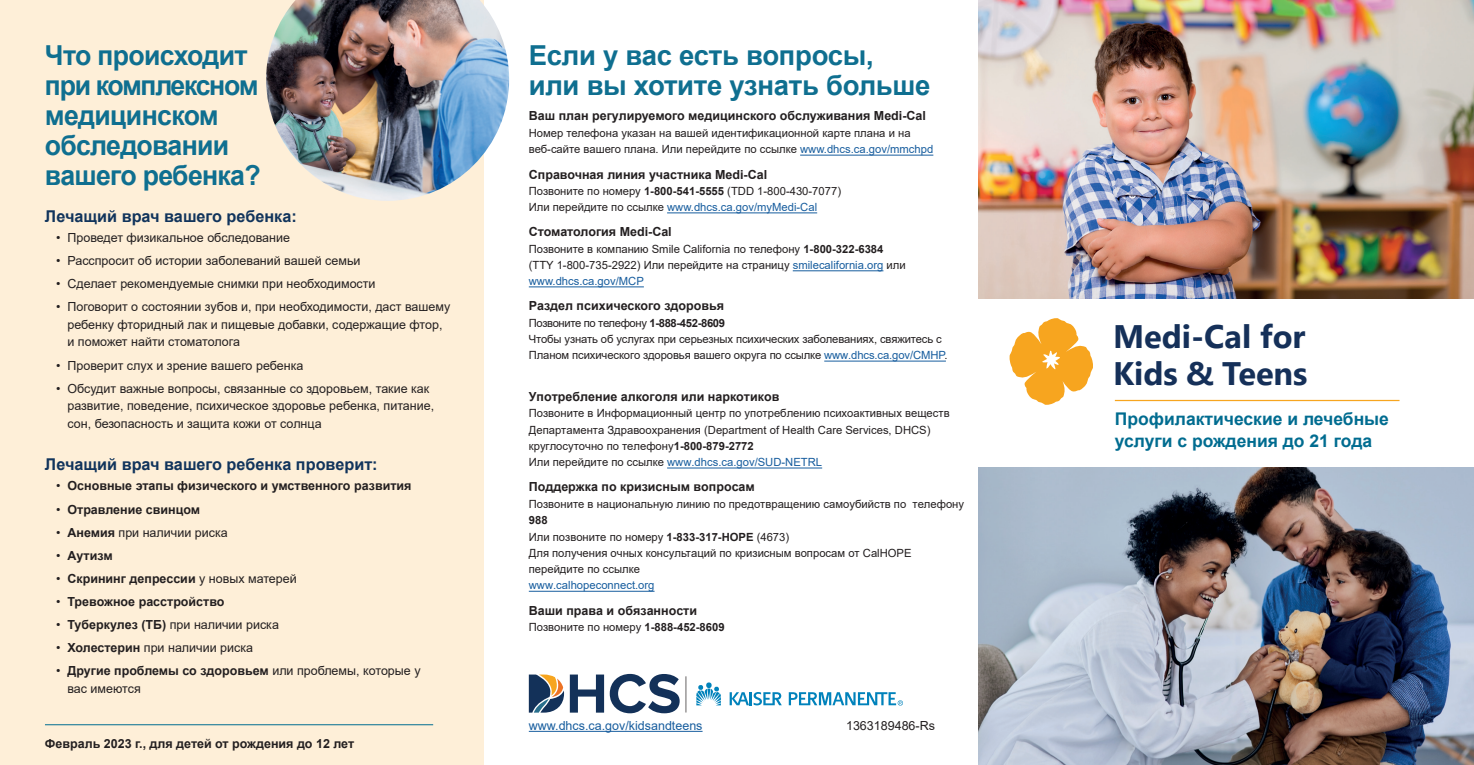
<style>
.page{position:relative;width:1474px;height:765px;background:#fff}
.page>*{position:absolute;margin:0;border:0;box-sizing:border-box;transform-origin:0 0}
.t1{font:700 32.5px/36.2px "Segoe UI";color:#153059}
.t2{font:700 27.5px/30px "Arial";letter-spacing:-.025em;color:#0f6f90}
.t3{font:700 17.5px/21px "Arial";color:#006c90}
.t4{font:700 16.25px "Arial";color:#11345c}
.t5{font:12.5px/17.5px "Arial";color:#231f20}
.t6{font:700 12.5px "Arial";color:#231f20}
.t7{font:12.5px "Arial";color:#175d9e}
.t8{font:11.25px/16.2px "Arial";color:#231f20}
.t9{font:11.25px "Arial";letter-spacing:-.03em;color:#231f20}
.s1{font-weight:400}
.s2{font-weight:700}
.s3{color:#175d9e}
</style>
<div class="page">
<div style="left:0;top:0;width:484px;height:765px;background:#feefd8"></div>
<hr style="left:686px;top:676px;width:1px;height:36px;background:#666464">
<img style="left:979px;top:467px;width:495px;height:298px">
<hr style="left:1115px;top:400px;width:284px;height:1px;background:#f7a51f">
<hr style="left:45px;top:724px;width:388px;height:1px;background:#006c90">
<hr style="left:800px;top:155px;width:133px;height:1px;background:#175d9e">
<hr style="left:667px;top:212px;width:150px;height:1px;background:#175d9e">
<hr style="left:793px;top:270px;width:90px;height:1px;background:#175d9e">
<hr style="left:529px;top:286px;width:115px;height:1px;background:#175d9e">
<hr style="left:824px;top:361px;width:122px;height:1px;background:#175d9e">
<hr style="left:667px;top:468px;width:155px;height:1px;background:#175d9e">
<hr style="left:529px;top:591px;width:125px;height:1px;background:#175d9e">
<hr style="left:529px;top:731px;width:173px;height:1px;background:#175d9e">
<svg style="left:1009px;top:318px;width:84px;height:87px"></svg>
<img style="left:266px;top:0;width:243px;height:201px">
<img style="left:979px;top:0;width:495px;height:298px">
<svg style="left:570px;top:674px;width:34px;height:39px"></svg>
<svg style="left:610px;top:674px;width:70px;height:39px"></svg>
<svg style="left:529px;top:674px;width:35px;height:39px"></svg>
<svg style="left:696px;top:682px;width:25px;height:23px"></svg>
<svg style="left:729px;top:692px;width:53px;height:13px"></svg>
<svg style="left:789px;top:692px;width:114px;height:14px"></svg>
<h2 class="t2" style="left:45px;top:41px;width:217px">Что происходит при комплексном медицинском обследовании вашего ребенка?</h2>
<h3 class="t4" style="left:45px;top:205px;width:253px">Лечащий врач вашего ребенка:</h3>
<p class="t5" style="left:56px;top:229px;width:235px">• Проведет физикальное обследование</p>
<p class="t5" style="left:56px;top:252px;width:306px">• Расспросит об истории заболеваний вашей семьи</p>
<p class="t5" style="left:56px;top:275px;width:321px">• Сделает рекомендуемые снимки при необходимости</p>
<p class="t5" style="left:67px;top:298px;width:384px;text-indent:-11px">• Поговорит о состоянии зубов и, при необходимости, даст вашему ребенку фторидный лак и пищевые добавки, содержащие фтор, и поможет найти стоматолога</p>
<p class="t5" style="left:56px;top:356px;width:249px">• Проверит слух и зрение вашего ребенка</p>
<p class="t5" style="left:67px;top:379px;width:368px;text-indent:-11px">• Обсудит важные вопросы, связанные со здоровьем, такие как развитие, поведение, психическое здоровье ребенка, питание, сон, безопасность и защита кожи от солнца</p>
<h3 class="t4" style="left:45px;top:453px;width:334px">Лечащий врач вашего ребенка проверит:</h3>
<p class="t6" style="left:56px;top:477px;width:357px"><span class="s1">•</span> Основные этапы физического и умственного развития</p>
<p class="t6" style="left:56px;top:500px;width:145px"><span class="s1">•</span> Отравление свинцом</p>
<p class="t5" style="left:56px;top:523px;width:173px">• <span class="s2">Анемия</span> при наличии риска</p>
<p class="t6" style="left:56px;top:547px;width:58px"><span class="s1">•</span> Аутизм</p>
<p class="t6" style="left:56px;top:570px;width:242px"><span class="s1">•</span> Скрининг депрессии <span class="s1">у новых матерей</span></p>
<p class="t6" style="left:56px;top:593px;width:170px"><span class="s1">•</span> Тревожное расстройство</p>
<p class="t5" style="left:56px;top:616px;width:224px">• <span class="s2">Туберкулез (ТБ)</span> при наличии риска</p>
<p class="t5" style="left:56px;top:639px;width:198px">• <span class="s2">Холестерин</span> при наличии риска</p>
<p class="t5" style="left:67px;top:662px;width:355px;text-indent:-11px">• <span class="s2">Другие проблемы со здоровьем</span> или проблемы, которые у вас имеются</p>
<p class="t6" style="left:45px;top:734px;width:311px">Февраль 2023 г., для детей от рождения до 12 лет</p>
<h2 class="t2" style="left:529px;top:41px;width:403px">Если у вас есть вопросы, или вы хотите узнать больше</h2>
<h3 class="t6" style="left:529px;top:107px;width:399px">Ваш план регулируемого медицинского обслуживания Medi-Cal</h3>
<p class="t8" style="left:529px;top:125px;width:406px">Номер телефона указан на вашей идентификационной карте плана и на веб-сайте вашего плана. Или перейдите по ссылке <span class="s3">www.dhcs.ca.gov/mmchpd</span></p>
<h3 class="t6" style="left:529px;top:165px;width:240px">Справочная линия участника Medi-Cal</h3>
<p class="t8" style="left:529px;top:183px;width:314px">Позвоните по номеру <span class="s2">1-800-541-5555</span> (TDD 1-800-430-7077)<br>Или перейдите по ссылке <span class="s3">www.dhcs.ca.gov/myMedi-Cal</span></p>
<h3 class="t6" style="left:529px;top:223px;width:144px">Стоматология Medi-Cal</h3>
<p class="t8" style="left:529px;top:241px;width:378px">Позвоните в компанию Smile California по телефону <span class="s2">1-800-322-6384 </span>(TTY 1-800-735-2922) Или перейдите на страницу <span class="s3">smilecalifornia.org</span> или <span class="s3">www.dhcs.ca.gov/MCP</span></p>
<h3 class="t6" style="left:529px;top:297px;width:197px">Раздел психического здоровья</h3>
<p class="t9" style="left:529px;top:315px;width:198px">Позвоните по телефону <span class="s2">1-888-452-8609</span></p>
<p class="t8" style="left:529px;top:331px;width:420px">Чтобы узнать об услугах при серьезных психических заболеваниях, свяжитесь с<br>Планом психического здоровья вашего округа по ссылке <span class="s3">www.dhcs.ca.gov/CMHP</span>.</p>
<h3 class="t6" style="left:529px;top:387px;width:252px">Употребление алкоголя или наркотиков</h3>
<p class="t8" style="left:529px;top:405px;width:422px">Позвоните в Информационный центр по употреблению психоактивных веществ Департамента Здравоохранения (Department of Health Care Services, DHCS) круглосуточно по телефону<span class="s2">1-800-879-2772<br></span>Или перейдите по ссылке <span class="s3">www.dhcs.ca.gov/SUD-NETRL</span></p>
<h3 class="t6" style="left:529px;top:478px;width:227px">Поддержка по кризисным вопросам</h3>
<p class="t8" style="left:529px;top:496px;width:437px">Позвоните в национальную линию по предотвращению самоубийств по телефону<br><span class="s2">988</span></p>
<p class="t8" style="left:529px;top:528px;width:384px">Или позвоните по номеру <span class="s2">1-833-317-HOPE</span> (4673)<br>Для получения очных консультаций по кризисным вопросам от CalHOPE перейдите по ссылке<br><span class="s3">www.calhopeconnect.org</span></p>
<h3 class="t6" style="left:529px;top:601px;width:170px">Ваши права и обязанности</h3>
<p class="t8" style="left:529px;top:619px;width:197px">Позвоните по номеру <span class="s2">1-888-452-8609</span></p>
<p class="t7" style="left:529px;top:717px;width:175px">www.dhcs.ca.gov/kidsandteens</p>
<p class="t5" style="left:846px;top:717px;width:90px">1363189486-Rs</p>
<p class="t1" style="left:1113px;top:316px;width:196px">Medi-Cal for<br>Kids &amp; Teens</p>
<h1 class="t3" style="left:1115px;top:409px;width:275px">Профилактические и лечебные услуги с рождения до 21 года</h1>
</div>
